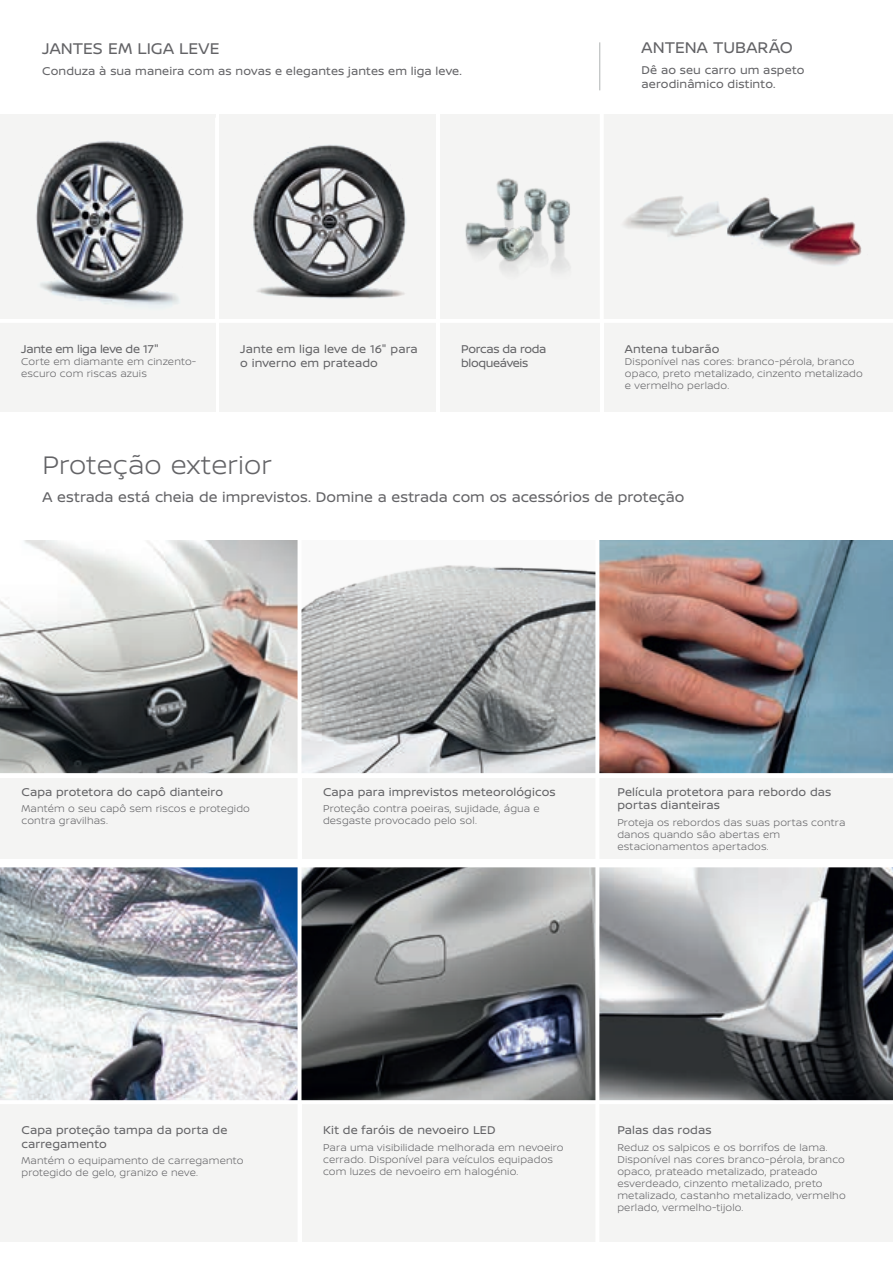
<style>
.page{position:relative;width:893px;height:1263px;background:#fff}
.page>*{position:absolute;margin:0;border:0;box-sizing:border-box;transform-origin:0 0}
.t1{font:300 27px "Nissan Brand";letter-spacing:.005em;color:#636366}
.t2{font:16.5px "Nissan Brand";color:#636366}
.t3{font:15px "Nissan Brand";color:#636366}
.t4{font:12px/13.5px "Nissan Brand";letter-spacing:.005em;color:#636366}
.t5{font:12px/13.5px "Nissan Brand";letter-spacing:-.03em;color:#636366}
.t6{font:12px "Nissan Brand";letter-spacing:-.025em;color:#636366}
.t7{font:300 10.5px/12px "Nissan Brand";letter-spacing:.01em;color:#636366}
</style>
<div class="page">
<div style="left:604px;top:115px;width:289px;height:204px;background:#f4f4f3"></div>
<img style="left:624px;top:196px;width:238px;height:70px">
<div style="left:219px;top:115px;width:217px;height:204px;background:#f4f4f3"></div>
<img style="left:253px;top:144px;width:153px;height:155px">
<div style="left:0;top:115px;width:215px;height:204px;background:#f4f4f3"></div>
<img style="left:36px;top:141px;width:148px;height:165px">
<div style="left:440px;top:115px;width:162px;height:204px;background:#f4f4f3"></div>
<img style="left:465px;top:178px;width:105px;height:94px">
<hr style="left:600px;top:114px;width:4px;height:298px;background:#fff">
<img style="left:301px;top:565px;width:294px;height:208px">
<img style="left:0;top:540px;width:298px;height:233px">
<img style="left:0;top:867px;width:298px;height:233px">
<img style="left:599px;top:540px;width:293px;height:233px">
<img style="left:599px;top:867px;width:294px;height:233px">
<img style="left:301px;top:867px;width:294px;height:233px">
<div style="left:0;top:778px;width:298px;height:81px;background:#f4f4f3"></div>
<div style="left:0;top:1104px;width:298px;height:138px;background:#f4f4f3"></div>
<div style="left:302px;top:778px;width:297px;height:81px;background:#f4f4f3"></div>
<div style="left:302px;top:1104px;width:297px;height:138px;background:#f4f4f3"></div>
<div style="left:596px;top:778px;width:297px;height:81px;background:#f4f4f3"></div>
<div style="left:596px;top:1104px;width:297px;height:138px;background:#f4f4f3"></div>
<div style="left:604px;top:323px;width:288px;height:89px;background:#f4f4f3"></div>
<div style="left:0;top:323px;width:215px;height:89px;background:#f4f4f3"></div>
<div style="left:219px;top:323px;width:217px;height:89px;background:#f4f4f3"></div>
<div style="left:440px;top:323px;width:160px;height:89px;background:#f4f4f3"></div>
<hr style="left:599px;top:42px;width:1px;height:48px;background:#b0b3b3">
<svg style="left:89px;top:1100px;width:804px;height:1px"></svg>
<hr style="left:595px;top:527px;width:4px;height:736px;background:#fff">
<hr style="left:298px;top:531px;width:3px;height:732px;background:#fff">
<h2 class="t2" style="left:42px;top:36px;width:179px">JANTES EM LIGA LEVE</h2>
<p class="t4" style="left:42px;top:63px;width:421px">Conduza à sua maneira com as novas e elegantes jantes em liga leve.</p>
<h2 class="t2" style="left:642px;top:36px;width:153px">ANTENA TUBARÃO</h2>
<p class="t4" style="left:642px;top:63px;width:164px">Dê ao seu carro um aspeto aerodinâmico distinto.</p>
<p class="t6" style="left:21px;top:340px;width:139px">Jante em liga leve de 17"</p>
<p class="t7" style="left:21px;top:355px;width:177px">Corte em diamante em cinzento&shy;escuro com riscas azuis</p>
<p class="t4" style="left:240px;top:342px;width:179px">Jante em liga leve de 16" para o inverno em prateado</p>
<p class="t5" style="left:461px;top:342px;width:87px">Porcas da roda bloqueáveis</p>
<p class="t4" style="left:625px;top:342px;width:96px">Antena tubarão</p>
<p class="t7" style="left:625px;top:355px;width:239px">Disponível nas cores: branco-pérola, branco opaco, preto metalizado, cinzento metalizado e vermelho perlado.</p>
<h1 class="t1" style="left:43px;top:445px;width:231px">Proteção exterior</h1>
<h3 class="t3" style="left:43px;top:486px;width:643px">A estrada está cheia de imprevistos. Domine a estrada com os acessórios de proteção</h3>
<p class="t4" style="left:21px;top:784px;width:203px">Capa protetora do capô dianteiro</p>
<p class="t7" style="left:21px;top:802px;width:230px">Mantém o seu capô sem riscos e protegido contra gravilhas.</p>
<p class="t4" style="left:323px;top:784px;width:234px">Capa para imprevistos meteorológicos</p>
<p class="t7" style="left:323px;top:802px;width:218px">Proteção contra poeiras, sujidade, água e desgaste provocado pelo sol.</p>
<p class="t4" style="left:617px;top:784px;width:216px">Película protetora para rebordo das portas dianteiras</p>
<p class="t7" style="left:617px;top:815px;width:230px">Proteja os rebordos das suas portas contra danos quando são abertas em estacionamentos apertados.</p>
<p class="t4" style="left:21px;top:1123px;width:207px">Capa proteção tampa da porta de carregamento</p>
<p class="t7" style="left:21px;top:1154px;width:223px">Mantém o equipamento de carregamento protegido de gelo, granizo e neve.</p>
<p class="t4" style="left:323px;top:1123px;width:174px">Kit de faróis de nevoeiro LED</p>
<p class="t7" style="left:323px;top:1141px;width:242px">Para uma visibilidade melhorada em nevoeiro cerrado. Disponível para veículos equipados com luzes de nevoeiro em halogénio.</p>
<p class="t4" style="left:617px;top:1123px;width:96px">Palas das rodas</p>
<p class="t7" style="left:617px;top:1141px;width:230px">Reduz os salpicos e os borrifos de lama.<br>Disponível nas cores branco-pérola, branco opaco, prateado metalizado, prateado esverdeado, cinzento metalizado, preto metalizado, castanho metalizado, vermelho perlado, vermelho-tijolo.</p>
</div>
